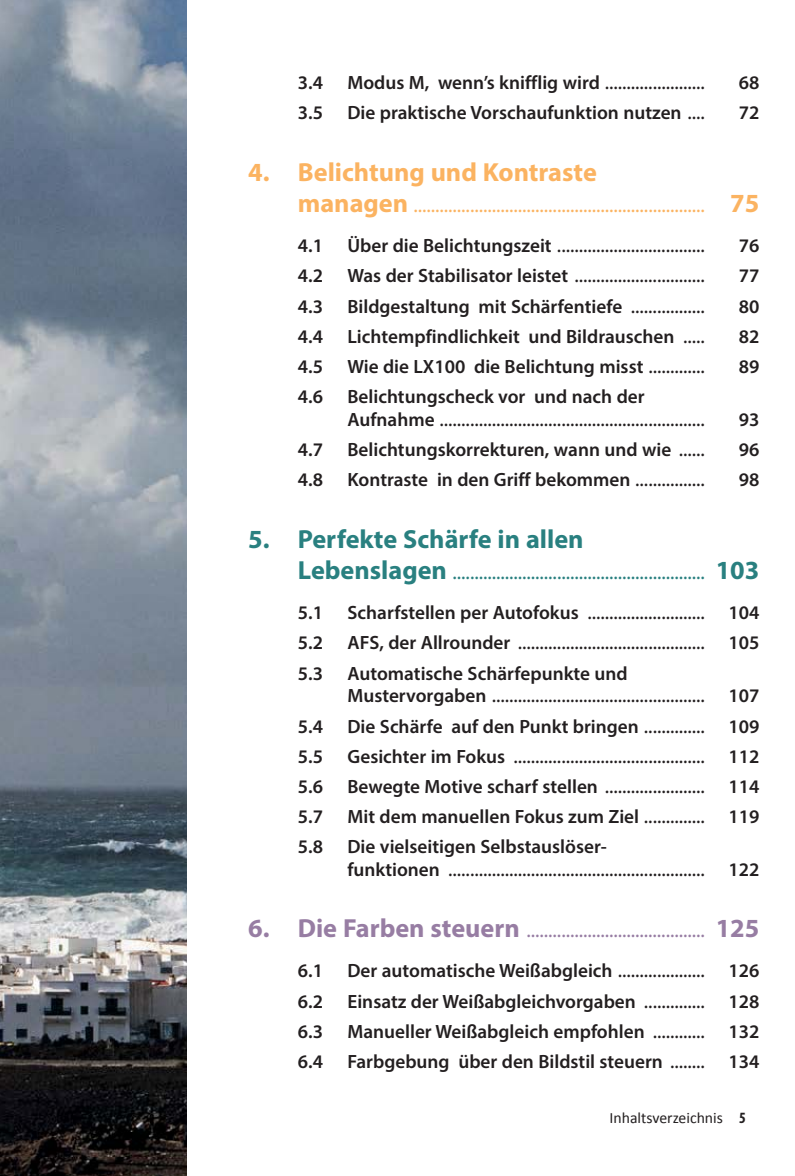
<style>
.page{position:relative;width:795px;height:1176px;background:#fff}
.page>*{position:absolute;margin:0;border:0;box-sizing:border-box;transform-origin:0 0}
.t1{font:700 26.25px "Myriad Pro";color:#fbb361}
.t2{font:700 26.25px "Myriad Pro";color:#298080}
.t3{font:21px "Myriad Pro";color:#231f20}
.t4{font:21px "Myriad Pro";color:#fbb361}
.t5{font:21px "Myriad Pro";color:#298080}
.t6{font:21px "Myriad Pro";color:#977da3}
.t7{font:600 19.25px "Myriad Pro";color:#231f20}
.t8{font:15.75px "Calibri";color:#231f20}
.s1{font-weight:400;font-size:21px}
.s2{font-weight:700;font-size:26.25px}
.s3{font-weight:600;font-size:19.25px}
.s4{font-family:"Myriad Pro";font-weight:700;font-stretch:condensed}
</style>
<div class="page">
<img style="left:0;top:0;width:186px;height:1176px">
<p class="t7" style="left:298px;top:75px;width:27px">3.4</p>
<p class="t7" style="left:347px;top:75px;width:359px">Modus M, wenn’s knifflig wird <span class="s1">.......................</span></p>
<p class="t7" style="left:738px;top:75px;width:22px">68</p>
<p class="t7" style="left:298px;top:106px;width:27px">3.5</p>
<p class="t7" style="left:347px;top:106px;width:359px">Die praktische Vorschaufunktion nutzen <span class="s1">....</span></p>
<p class="t7" style="left:738px;top:106px;width:22px">72</p>
<h1 class="t1" style="left:248px;top:162px;width:350px">4. Belichtung und Kontraste</h1>
<p class="t4" style="left:298px;top:193px;width:463px"><span class="s2">managen</span> ................................................................... <span class="s2">75</span></p>
<p class="t7" style="left:298px;top:238px;width:27px">4.1</p>
<p class="t3" style="left:347px;top:233px;width:359px"><span class="s3">Über die Belichtungszeit</span> ..................................</p>
<p class="t7" style="left:738px;top:238px;width:22px">76</p>
<p class="t7" style="left:298px;top:269px;width:27px">4.2</p>
<p class="t3" style="left:347px;top:263px;width:359px"><span class="s3">Was der Stabilisator leistet</span> ..............................</p>
<p class="t7" style="left:738px;top:269px;width:22px">77</p>
<p class="t7" style="left:298px;top:299px;width:27px">4.3</p>
<p class="t7" style="left:347px;top:299px;width:359px">Bildgestaltung mit Schärfentiefe <span class="s1">.................</span></p>
<p class="t7" style="left:738px;top:299px;width:22px">80</p>
<p class="t7" style="left:298px;top:329px;width:27px">4.4</p>
<p class="t7" style="left:347px;top:329px;width:359px">Lichtempfindlichkeit und Bildrauschen <span class="s1">.....</span></p>
<p class="t7" style="left:738px;top:329px;width:22px">82</p>
<p class="t7" style="left:298px;top:359px;width:27px">4.5</p>
<p class="t7" style="left:347px;top:359px;width:359px">Wie die LX100 die Belichtung misst <span class="s1">.............</span></p>
<p class="t7" style="left:738px;top:359px;width:22px">89</p>
<p class="t7" style="left:298px;top:389px;width:27px">4.6</p>
<p class="t7" style="left:347px;top:389px;width:299px">Belichtungscheck vor und nach der</p>
<p class="t3" style="left:347px;top:406px;width:359px"><span class="s3">Aufnahme</span> .............................................................</p>
<p class="t7" style="left:738px;top:412px;width:22px">93</p>
<p class="t7" style="left:298px;top:442px;width:27px">4.7</p>
<p class="t7" style="left:347px;top:442px;width:359px">Belichtungskorrekturen, wann und wie <span class="s1">......</span></p>
<p class="t7" style="left:738px;top:442px;width:22px">96</p>
<p class="t7" style="left:298px;top:473px;width:27px">4.8</p>
<p class="t7" style="left:347px;top:473px;width:359px">Kontraste in den Griff bekommen <span class="s1">................</span></p>
<p class="t7" style="left:738px;top:473px;width:22px">98</p>
<h1 class="t2" style="left:248px;top:529px;width:337px">5. Perfekte Schärfe in allen</h1>
<p class="t5" style="left:298px;top:560px;width:463px"><span class="s2">Lebenslagen</span> .......................................................... <span class="s2">103</span></p>
<p class="t7" style="left:298px;top:605px;width:27px">5.1</p>
<p class="t7" style="left:347px;top:605px;width:413px">Scharfstellen per Autofokus <span class="s1">...........................</span> 104</p>
<p class="t7" style="left:298px;top:636px;width:27px">5.2</p>
<p class="t3" style="left:347px;top:630px;width:413px"><span class="s3">AFS, der Allrounder</span> ........................................... <span class="s3">105</span></p>
<p class="t7" style="left:298px;top:666px;width:27px">5.3</p>
<p class="t7" style="left:347px;top:666px;width:282px">Automatische Schärfepunkte und</p>
<p class="t3" style="left:347px;top:683px;width:413px"><span class="s3">Mustervorgaben</span> ................................................. <span class="s3">107</span></p>
<p class="t7" style="left:298px;top:719px;width:27px">5.4</p>
<p class="t7" style="left:347px;top:719px;width:413px">Die Schärfe auf den Punkt bringen <span class="s1">..............</span> 109</p>
<p class="t7" style="left:298px;top:749px;width:27px">5.5</p>
<p class="t3" style="left:347px;top:743px;width:413px"><span class="s3">Gesichter im Fokus</span> ............................................ <span class="s3">112</span></p>
<p class="t7" style="left:298px;top:779px;width:27px">5.6</p>
<p class="t7" style="left:347px;top:779px;width:413px">Bewegte Motive scharf stellen <span class="s1">.......................</span> 114</p>
<p class="t7" style="left:298px;top:809px;width:27px">5.7</p>
<p class="t7" style="left:347px;top:809px;width:413px">Mit dem manuellen Fokus zum Ziel <span class="s1">..............</span> 119</p>
<p class="t7" style="left:298px;top:840px;width:27px">5.8</p>
<p class="t7" style="left:347px;top:840px;width:261px">Die vielseitigen Selbstauslöser-</p>
<p class="t3" style="left:347px;top:857px;width:413px"><span class="s3">funktionen</span> ........................................................... <span class="s3">122</span></p>
<p class="t6" style="left:248px;top:918px;width:512px"><span class="s2">6. Die Farben steuern</span> ......................................... <span class="s2">125</span></p>
<p class="t7" style="left:298px;top:964px;width:27px">6.1</p>
<p class="t7" style="left:347px;top:964px;width:413px">Der automatische Weißabgleich <span class="s1">....................</span> 126</p>
<p class="t7" style="left:298px;top:994px;width:27px">6.2</p>
<p class="t7" style="left:347px;top:994px;width:413px">Einsatz der Weißabgleichvorgaben <span class="s1">..............</span> 128</p>
<p class="t7" style="left:298px;top:1024px;width:27px">6.3</p>
<p class="t7" style="left:347px;top:1024px;width:413px">Manueller Weißabgleich empfohlen <span class="s1">............</span> 132</p>
<p class="t7" style="left:298px;top:1054px;width:27px">6.4</p>
<p class="t7" style="left:347px;top:1054px;width:413px">Farbgebung über den Bildstil steuern <span class="s1">........</span> 134</p>
<p class="t8" style="left:609px;top:1112px;width:138px">Inhaltsverzeichnis <span class="s4">5</span></p>
</div>
